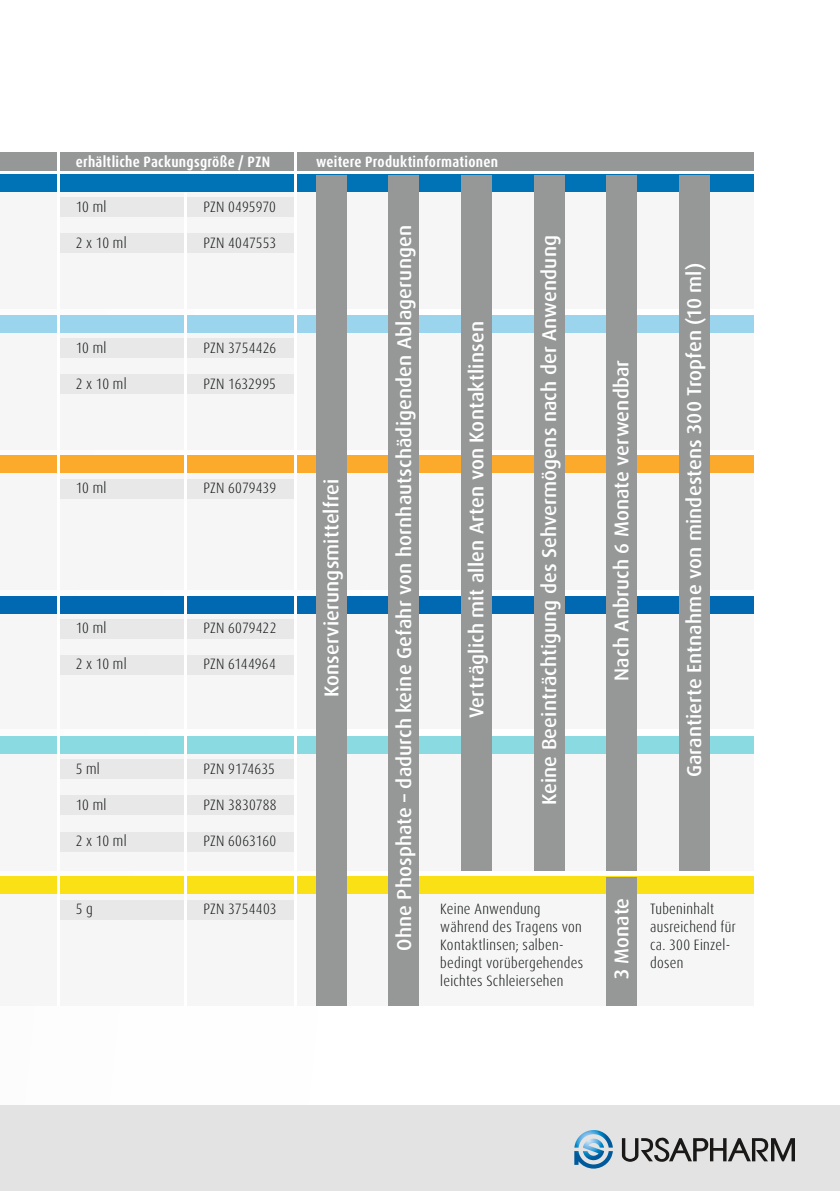
<style>
.page{position:relative;width:840px;height:1191px;background:#fff}
.page>*{position:absolute;margin:0;border:0;box-sizing:border-box;transform-origin:0 0}
.t1{font:500 20px "Dax Pro";letter-spacing:.005em;color:#fff}
.t2{font:300 condensed 15px/18px "Dax Pro";letter-spacing:.02em;color:#131515}
.t3{font:700 condensed 15px "Dax Pro";letter-spacing:.02em;color:#fff}
</style>
<div class="page">
<div style="left:0;top:611px;width:754px;height:117px;background:#f6f6f6"></div>
<div style="left:0;top:472px;width:754px;height:117px;background:#f6f6f6"></div>
<div style="left:0;top:332px;width:754px;height:117px;background:#f6f6f6"></div>
<div style="left:0;top:191px;width:754px;height:118px;background:#f6f6f6"></div>
<div style="left:58px;top:197px;width:239px;height:19px;background:#e8e8e8"></div>
<div style="left:58px;top:338px;width:239px;height:20px;background:#e8e8e8"></div>
<div style="left:58px;top:233px;width:239px;height:19px;background:#e8e8e8"></div>
<div style="left:58px;top:374px;width:239px;height:19px;background:#e8e8e8"></div>
<div style="left:58px;top:479px;width:239px;height:20px;background:#e8e8e8"></div>
<div style="left:0;top:175px;width:754px;height:17px;background:#0073b6"></div>
<div style="left:0;top:315px;width:754px;height:17px;background:#9bd4ed"></div>
<div style="left:0;top:456px;width:754px;height:17px;background:#fcaa2c"></div>
<div style="left:0;top:596px;width:754px;height:17px;background:#0069b1"></div>
<div style="left:58px;top:619px;width:239px;height:19px;background:#e8e8e8"></div>
<div style="left:58px;top:655px;width:239px;height:19px;background:#e8e8e8"></div>
<div style="left:0;top:893px;width:754px;height:112px;background:#f6f6f6"></div>
<div style="left:0;top:753px;width:754px;height:117px;background:#f6f6f6"></div>
<div style="left:58px;top:900px;width:239px;height:19px;background:#e8e8e8"></div>
<div style="left:0;top:153px;width:754px;height:18px;background:#969898"></div>
<div style="left:0;top:736px;width:754px;height:17px;background:#8adbe1"></div>
<div style="left:0;top:877px;width:754px;height:17px;background:#f9e116"></div>
<div style="left:533px;top:175px;width:31px;height:695px;background:#969898"></div>
<div style="left:606px;top:175px;width:30px;height:695px;background:#969898"></div>
<div style="left:606px;top:877px;width:30px;height:128px;background:#969898"></div>
<div style="left:678px;top:175px;width:31px;height:695px;background:#969898"></div>
<div style="left:388px;top:175px;width:31px;height:830px;background:#969898"></div>
<div style="left:316px;top:175px;width:30px;height:830px;background:#969898"></div>
<div style="left:461px;top:175px;width:30px;height:695px;background:#969898"></div>
<div style="left:0;top:1106px;width:839px;height:85px;background:#e3e3e3"></div>
<svg style="left:574px;top:1130px;width:38px;height:38px"></svg>
<svg style="left:621px;top:1137px;width:173px;height:25px"></svg>
<div style="left:58px;top:759px;width:239px;height:20px;background:#e8e8e8"></div>
<div style="left:58px;top:795px;width:239px;height:20px;background:#e8e8e8"></div>
<div style="left:58px;top:832px;width:239px;height:20px;background:#e8e8e8"></div>
<hr style="left:57px;top:150px;width:2px;height:855px;background:#fff">
<hr style="left:184px;top:192px;width:3px;height:813px;background:#fff">
<hr style="left:294px;top:150px;width:3px;height:855px;background:#fff">
<p class="t3" style="left:76px;top:152px;width:196px">erhältliche Packungsgröße / PZN</p>
<p class="t3" style="left:316px;top:152px;width:183px">weitere Produktinformationen</p>
<p class="t2" style="left:76px;top:198px;width:32px">10 ml</p>
<p class="t2" style="left:76px;top:234px;width:52px">2 x 10 ml</p>
<p class="t2" style="left:76px;top:338px;width:32px">10 ml</p>
<p class="t2" style="left:76px;top:374px;width:52px">2 x 10 ml</p>
<p class="t2" style="left:76px;top:479px;width:32px">10 ml</p>
<p class="t2" style="left:76px;top:619px;width:32px">10 ml</p>
<p class="t2" style="left:76px;top:655px;width:52px">2 x 10 ml</p>
<p class="t2" style="left:76px;top:760px;width:26px">5 ml</p>
<p class="t2" style="left:76px;top:796px;width:32px">10 ml</p>
<p class="t2" style="left:76px;top:832px;width:52px">2 x 10 ml</p>
<p class="t2" style="left:203px;top:198px;width:74px">PZN 0495970</p>
<p class="t2" style="left:203px;top:234px;width:74px">PZN 4047553</p>
<p class="t2" style="left:203px;top:338px;width:74px">PZN 3754426</p>
<p class="t2" style="left:203px;top:374px;width:74px">PZN 1632995</p>
<p class="t2" style="left:203px;top:479px;width:74px">PZN 6079439</p>
<p class="t2" style="left:203px;top:619px;width:75px">PZN 6079422</p>
<p class="t2" style="left:203px;top:655px;width:74px">PZN 6144964</p>
<p class="t2" style="left:203px;top:760px;width:73px">PZN 9174635</p>
<p class="t2" style="left:203px;top:796px;width:75px">PZN 3830788</p>
<p class="t2" style="left:203px;top:832px;width:74px">PZN 6063160</p>
<p class="t2" style="left:76px;top:900px;width:19px">5 g</p>
<p class="t2" style="left:203px;top:900px;width:75px">PZN 3754403</p>
<h1 class="t1" style="left:318px;top:697px;width:220px;rotate:-90deg">Konservierungsmittelfrei</h1>
<h1 class="t1" style="left:391px;top:951px;width:727px;rotate:-90deg">Ohne Phosphate – dadurch keine Gefahr von hornhautschädigenden Ablagerungen</h1>
<h1 class="t1" style="left:463px;top:718px;width:398px;rotate:-90deg">Verträglich mit allen Arten von Kontaktlinsen</h1>
<h1 class="t1" style="left:536px;top:805px;width:571px;rotate:-90deg">Keine Beeinträchtigung des Sehvermögens nach der Anwendung</h1>
<h1 class="t1" style="left:608px;top:680px;width:322px;rotate:-90deg">Nach Anbruch 6 Monate verwendbar</h1>
<h1 class="t1" style="left:681px;top:777px;width:516px;rotate:-90deg">Garantierte Entnahme von mindestens 300 Tropfen (10 ml)</h1>
<h1 class="t1" style="left:608px;top:979px;width:83px;rotate:-90deg">3 Monate</h1>
<p class="t2" style="left:440px;top:900px;width:144px">Keine Anwendung während des Tragens von<br>Kontaktlinsen; salben&shy;bedingt vorübergehendes leichtes Schleiersehen</p>
<p class="t2" style="left:649px;top:900px;width:87px">Tubeninhalt ausreichend für ca. 300 Einzel&shy;dosen</p>
</div>
